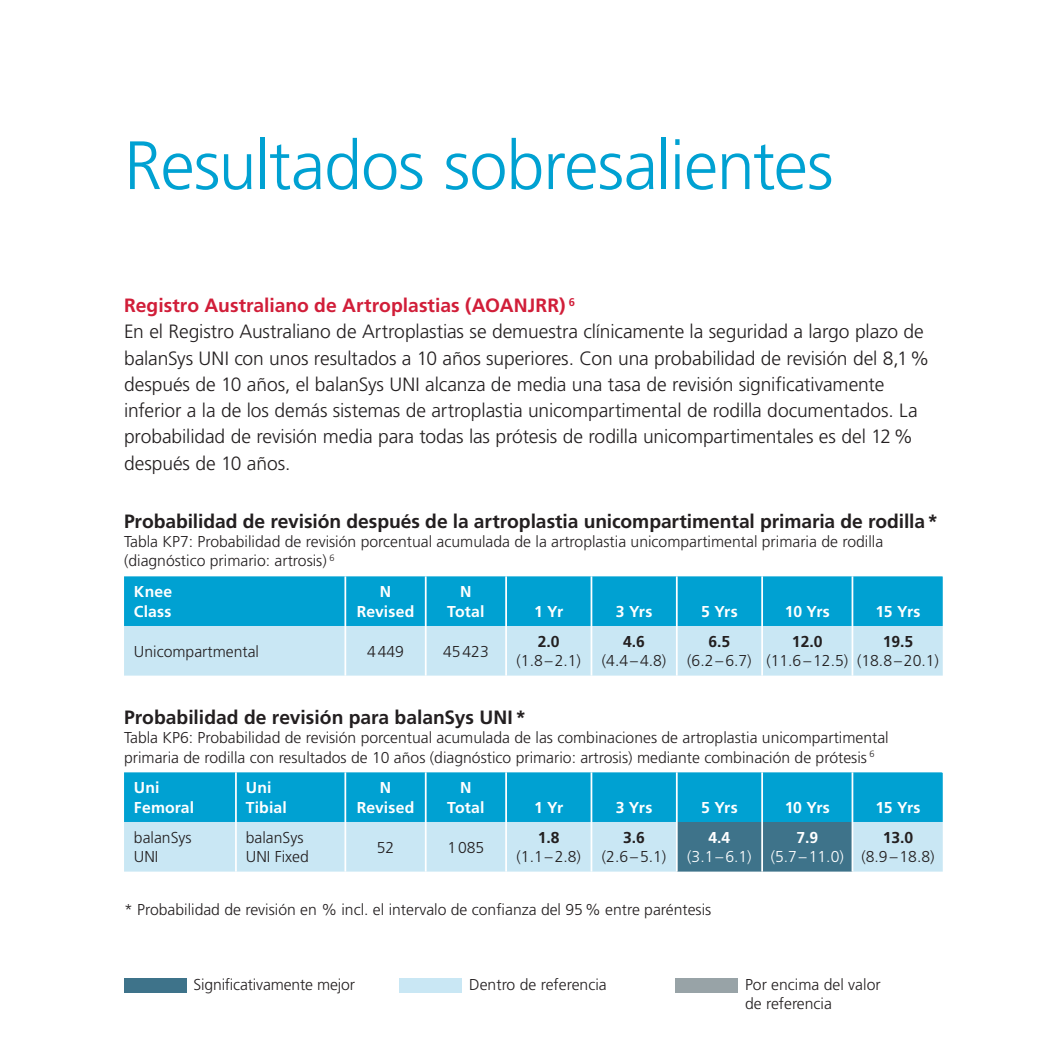
<style>
.page{position:relative;width:1042px;height:1042px;background:#fff}
.page>*{position:absolute;margin:0;border:0;box-sizing:border-box;transform-origin:0 0}
.t1{font:300 68.25px "Frutiger LT Pro";letter-spacing:-.015em;color:#00a1d2}
.t2{font:300 19.25px/26.2px "Frutiger LT Pro";letter-spacing:-.005em;color:#231f20}
.t3{font:700 19.25px "Frutiger LT Pro";letter-spacing:-.005em;color:#231f20}
.t4{font:300 15.75px/19.2px "Frutiger LT Pro";color:#231f20}
.t5{font:700 15.75px/19.2px "Frutiger LT Pro";letter-spacing:.01em;color:#fff;text-align:center}
.t6{font:700 15.75px "Frutiger LT Pro";color:#231f20}
.t7{font:300 15.75px "Frutiger LT Pro";color:#fff}
.s1{font-weight:700;color:#d11e39}
</style>
<div class="page">
<svg style="left:124px;top:772px;width:819px;height:99px;background:#56b7d7"></svg>
<hr style="left:235px;top:772px;width:2px;height:50px;background:#fff">
<hr style="left:344px;top:772px;width:2px;height:50px;background:#fff">
<hr style="left:425px;top:772px;width:1px;height:50px;background:#fff">
<hr style="left:505px;top:772px;width:2px;height:50px;background:#fff">
<hr style="left:590px;top:772px;width:2px;height:50px;background:#fff">
<hr style="left:676px;top:772px;width:2px;height:50px;background:#fff">
<hr style="left:235px;top:822px;width:2px;height:49px;background:#fff">
<hr style="left:344px;top:822px;width:2px;height:49px;background:#fff">
<hr style="left:425px;top:822px;width:1px;height:49px;background:#fff">
<hr style="left:505px;top:822px;width:2px;height:49px;background:#fff">
<hr style="left:590px;top:822px;width:2px;height:49px;background:#fff">
<hr style="left:676px;top:822px;width:2px;height:49px;background:#fff">
<hr style="left:761px;top:772px;width:2px;height:50px;background:#fff">
<hr style="left:761px;top:822px;width:2px;height:49px;background:#fff">
<hr style="left:851px;top:772px;width:2px;height:50px;background:#fff">
<hr style="left:851px;top:822px;width:2px;height:49px;background:#fff">
<svg style="left:124px;top:576px;width:819px;height:99px;background:#64c4e3"></svg>
<hr style="left:344px;top:576px;width:2px;height:50px;background:#fff">
<hr style="left:425px;top:576px;width:1px;height:50px;background:#fff">
<hr style="left:505px;top:576px;width:2px;height:50px;background:#fff">
<hr style="left:590px;top:576px;width:2px;height:50px;background:#fff">
<hr style="left:676px;top:576px;width:2px;height:50px;background:#fff">
<hr style="left:761px;top:576px;width:2px;height:50px;background:#fff">
<hr style="left:344px;top:626px;width:2px;height:49px;background:#fff">
<hr style="left:425px;top:626px;width:1px;height:49px;background:#fff">
<hr style="left:505px;top:626px;width:2px;height:49px;background:#fff">
<hr style="left:590px;top:626px;width:2px;height:49px;background:#fff">
<hr style="left:676px;top:626px;width:2px;height:49px;background:#fff">
<hr style="left:761px;top:626px;width:2px;height:49px;background:#fff">
<hr style="left:851px;top:576px;width:2px;height:50px;background:#fff">
<hr style="left:851px;top:626px;width:2px;height:49px;background:#fff">
<div style="left:675px;top:978px;width:62px;height:15px;background:#98a3a7"></div>
<div style="left:124px;top:978px;width:62px;height:15px;background:#3e738a"></div>
<div style="left:400px;top:978px;width:62px;height:15px;background:#c9e7f4"></div>
<h1 class="t1" style="left:124px;top:126px;width:711px">Resultados sobresalientes</h1>
<p class="t2" style="left:124px;top:292px;width:807px"><span class="s1">Registro Australiano de Artroplastias (AOANJRR)</span> <sup>6<br></sup>En el Registro Australiano de Artroplastias se demuestra clínicamente la seguridad a largo plazo de balanSys UNI con unos resultados a 10 años superiores. Con una probabilidad de revisión del 8,1% después de 10 años, el balanSys UNI alcanza de media una tasa de revisión significativamente inferior a la de los demás sistemas de artroplastia unicompartimental de rodilla documentados. La probabilidad de revisión media para todas las prótesis de rodilla unicompartimentales es del 12% después de 10 años.</p>
<p class="t3" style="left:124px;top:509px;width:815px">Probabilidad de revisión después de la artroplastia unicompartimental primaria de rodilla*</p>
<p class="t4" style="left:124px;top:532px;width:761px">Tabla KP7: Probabilidad de revisión porcentual acumulada de la artroplastia unicompartimental primaria de rodilla (diagnóstico primario: artrosis) <sup>6</sup></p>
<p class="t5" style="left:134px;top:582px;width:40px;text-align:left">Knee<br>Class</p>
<p class="t5" style="left:357px;top:582px;width:59px">N<br>Revised</p>
<p class="t5" style="left:447px;top:582px;width:39px">N<br>Total</p>
<p class="t4" style="left:134px;top:642px;width:127px">Unicompartmental</p>
<p class="t4" style="left:367px;top:642px;width:38px">4449</p>
<p class="t4" style="left:443px;top:642px;width:47px">45423</p>
<p class="t5" style="left:534px;top:601px;width:31px">1 Yr</p>
<p class="t5" style="left:616px;top:601px;width:38px">3 Yrs</p>
<p class="t5" style="left:701px;top:601px;width:38px">5 Yrs</p>
<p class="t5" style="left:785px;top:601px;width:47px">10 Yrs</p>
<p class="t5" style="left:875px;top:601px;width:46px">15 Yrs</p>
<p class="t6" style="left:538px;top:632px;width:23px">2.0</p>
<p class="t4" style="left:516px;top:651px;width:66px">(1.8–2.1)</p>
<p class="t6" style="left:623px;top:632px;width:23px">4.6</p>
<p class="t4" style="left:602px;top:651px;width:66px">(4.4–4.8)</p>
<p class="t6" style="left:708px;top:632px;width:23px">6.5</p>
<p class="t4" style="left:687px;top:651px;width:66px">(6.2–6.7)</p>
<p class="t6" style="left:792px;top:632px;width:32px">12.0</p>
<p class="t4" style="left:766px;top:651px;width:83px">(11.6–12.5)</p>
<p class="t6" style="left:882px;top:632px;width:32px">19.5</p>
<p class="t4" style="left:857px;top:651px;width:83px">(18.8–20.1)</p>
<p class="t3" style="left:124px;top:706px;width:403px">Probabilidad de revisión para balanSys UNI*</p>
<p class="t4" style="left:124px;top:728px;width:766px">Tabla KP6: Probabilidad de revisión porcentual acumulada de las combinaciones de artroplastia unicompartimental primaria de rodilla con resultados de 10 años (diagnóstico primario: artrosis) mediante combinación de prótesis <sup>6</sup></p>
<p class="t5" style="left:134px;top:778px;width:62px;text-align:left">Uni<br>Femoral</p>
<p class="t5" style="left:246px;top:778px;width:42px;text-align:left">Uni<br>Tibial</p>
<p class="t5" style="left:357px;top:778px;width:59px">N<br>Revised</p>
<p class="t5" style="left:447px;top:778px;width:39px">N<br>Total</p>
<p class="t4" style="left:134px;top:828px;width:59px">balanSys<br>UNI</p>
<p class="t4" style="left:246px;top:828px;width:64px">balanSys<br>UNI Fixed</p>
<p class="t4" style="left:377px;top:838px;width:19px">52</p>
<p class="t4" style="left:447px;top:838px;width:38px">1085</p>
<p class="t5" style="left:534px;top:797px;width:31px">1 Yr</p>
<p class="t5" style="left:616px;top:797px;width:38px">3 Yrs</p>
<p class="t5" style="left:701px;top:797px;width:38px">5 Yrs</p>
<p class="t5" style="left:785px;top:797px;width:47px">10 Yrs</p>
<p class="t5" style="left:875px;top:797px;width:46px">15 Yrs</p>
<p class="t6" style="left:538px;top:828px;width:23px">1.8</p>
<p class="t4" style="left:516px;top:847px;width:66px">(1.1–2.8)</p>
<p class="t6" style="left:623px;top:828px;width:23px">3.6</p>
<p class="t4" style="left:602px;top:847px;width:66px">(2.6–5.1)</p>
<p class="t5" style="left:708px;top:828px;width:23px">4.4</p>
<p class="t7" style="left:687px;top:847px;width:66px">(3.1–6.1)</p>
<p class="t5" style="left:796px;top:828px;width:23px">7.9</p>
<p class="t7" style="left:771px;top:847px;width:75px">(5.7–11.0)</p>
<p class="t6" style="left:882px;top:828px;width:32px">13.0</p>
<p class="t4" style="left:861px;top:847px;width:75px">(8.9–18.8)</p>
<p class="t4" style="left:124px;top:900px;width:589px">* Probabilidad de revisión en % incl. el intervalo de confianza del 95% entre paréntesis</p>
<p class="t4" style="left:193px;top:975px;width:163px">Significativamente mejor</p>
<p class="t4" style="left:469px;top:975px;width:139px">Dentro de referencia</p>
<p class="t4" style="left:745px;top:975px;width:137px">Por encima del valor de referencia</p>
</div>
